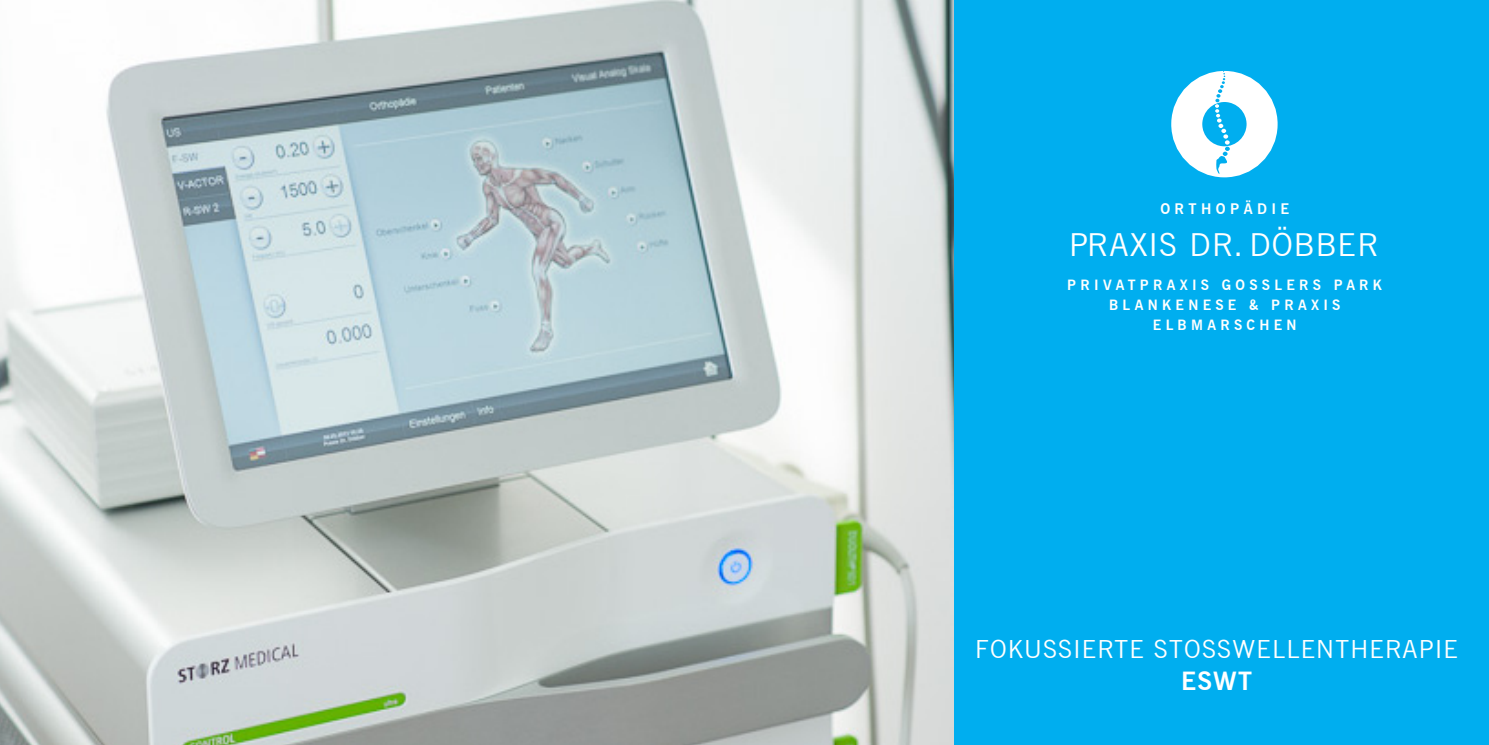
<style>
.page{position:relative;width:1489px;height:745px;background:#fff}
.page>*{position:absolute;margin:0;border:0;box-sizing:border-box;transform-origin:0 0}
.t1{font:31.75px "News Gothic BT";letter-spacing:.04em;color:#fff}
.t2{font:25px "News Gothic BT";letter-spacing:.05em;color:#fff}
.t3{font:700 25px "News Gothic BT";color:#fff}
.t4{font:700 14.5px "News Gothic BT";letter-spacing:.3em;color:#fff}
.t5{font:700 14px/19.8px "News Gothic BT";letter-spacing:.3em;color:#fff;text-align:center}
</style>
<div class="page">
<div style="left:953px;top:0;width:535px;height:744px;background:#00aeef"></div>
<img style="left:0;top:0;width:953px;height:744px">
<div style="left:1170px;top:71px;width:107px;height:107px;border:31px solid #fff;border-radius:50%"></div>
<svg style="left:1214px;top:71px;width:15px;height:103px"></svg>
<p class="t4" style="left:1160px;top:200px;width:130px">ORTHOP ÄDIE</p>
<h1 class="t1" style="left:1069px;top:226px;width:310px">PRAXIS DR. DÖBBER</h1>
<p class="t5" style="left:1067px;top:275px;width:316px">PRIVATP RAXIS GOSSLERS PARK<br>BLANKENESE &amp; PRAXIS<br>E LB MARSCHEN</p>
<h2 class="t2" style="left:975px;top:633px;width:484px">FOKUSSIERTE STOSSWELLENTHERAPIE</h2>
<h2 class="t3" style="left:1180px;top:665px;width:72px">ESWT</h2>
</div>
